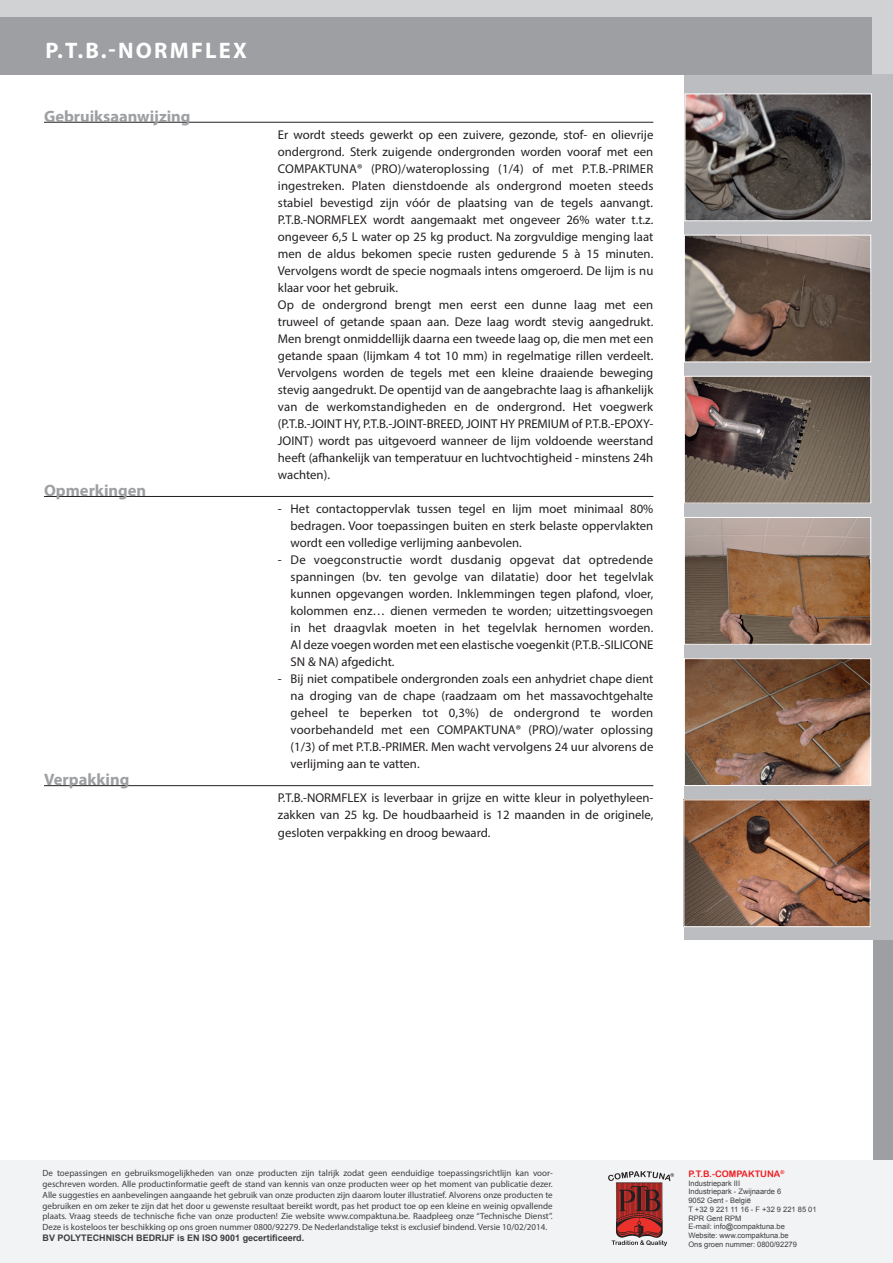
<style>
.page{position:relative;width:893px;height:1263px;background:#fff}
.page>*{position:absolute;margin:0;border:0;box-sizing:border-box;transform-origin:0 0}
.t1{font:700 22.5px "Myriad Pro";letter-spacing:.1em;color:#fff}
.t2{font:700 16.5px "Myriad Pro";color:#9d9fa2}
.t3{font:12.75px/17px "Myriad Pro";color:#231f20;text-align:justify}
.t4{font:9px/10.8px "Myriad Pro";color:#3e3e3f;text-align:justify}
.t5{font:700 9px "Arial";color:#3e3e3f}
.t6{font:9px "Arial Rounded MT Bold";color:#ee1d23}
.t7{font:7.5px/8.7px "Arial";color:#3e3e3f}
</style>
<div class="page">
<div style="left:873px;top:882px;width:20px;height:381px;background:#9d9fa2"></div>
<div style="left:0;top:0;width:893px;height:74px;background:#d1d2d4"></div>
<hr style="left:44px;top:122px;width:609px;height:1px;background:#231f20">
<hr style="left:44px;top:496px;width:609px;height:1px;background:#231f20">
<hr style="left:44px;top:785px;width:609px;height:1px;background:#231f20">
<div style="left:685px;top:74px;width:208px;height:866px;background:#bcbdc0"></div>
<img style="left:686px;top:237px;width:183px;height:123px">
<div style="left:684px;top:235px;width:187px;height:127px;border:1px solid #fff"></div>
<img style="left:686px;top:378px;width:183px;height:123px">
<div style="left:684px;top:376px;width:187px;height:127px;border:1px solid #fff"></div>
<img style="left:686px;top:519px;width:183px;height:124px">
<div style="left:684px;top:517px;width:187px;height:128px;border:1px solid #fff"></div>
<svg style="left:684px;top:93px;width:188px;height:128px;background:#5c5654"></svg>
<img style="left:686px;top:660px;width:183px;height:124px">
<div style="left:684px;top:658px;width:187px;height:128px;border:1px solid #fff"></div>
<img style="left:685px;top:801px;width:184px;height:124px">
<div style="left:683px;top:799px;width:188px;height:128px;border:1px solid #fff"></div>
<div style="left:0;top:17px;width:872px;height:57px;background:#9d9fa2"></div>
<div style="left:0;top:1161px;width:893px;height:102px;background:#f2f3f4"></div>
<svg style="left:608px;top:1171px;width:66px;height:75px"></svg>
<h1 class="t1" style="left:45px;top:35px;width:203px">P.T.B.-NORMFLEX</h1>
<p class="t2" style="left:44px;top:106px;width:148px">Gebruiksaanwijzing</p>
<p class="t2" style="left:44px;top:480px;width:104px">Opmerkingen</p>
<p class="t2" style="left:44px;top:769px;width:87px">Verpakking</p>
<p class="t3" style="left:278px;top:126px;width:377px;text-align:left">Er wordt steeds gewerkt op een zuivere, gezonde, stof- en olievrije ondergrond. Sterk zuigende ondergronden worden vooraf met een COMPAKTUNA® (PRO)/wateroplossing (1/4) of met P.T.B.-PRIMER ingestreken. Platen dienstdoende als ondergrond moeten steeds stabiel bevestigd zijn vóór de plaatsing van de tegels aanvangt.<br>P.T.B.-NORMFLEX wordt aangemaakt met ongeveer 26% water t.t.z. ongeveer 6,5 L water op 25 kg product. Na zorgvuldige menging laat men de aldus bekomen specie rusten gedurende 5 à 15 minuten.<br>Vervolgens wordt de specie nogmaals intens omgeroerd. De lijm is nu klaar voor het gebruik.<br>Op de ondergrond brengt men eerst een dunne laag met een truweel of getande spaan aan. Deze laag wordt stevig aangedrukt.<br>Men brengt onmiddellijk daarna een tweede laag op, die men met een getande spaan (lijmkam 4 tot 10 mm) in regelmatige rillen verdeelt.<br>Vervolgens worden de tegels met een kleine draaiende beweging stevig aangedrukt. De opentijd van de aangebrachte laag is afhankelijk van de werkomstandigheden en de ondergrond. Het voegwerk (P.T.B.-JOINT HY, P.T.B.-JOINT-BREED, JOINT HY PREMIUM of P.T.B.-EPOXY-JOINT) wordt pas uitgevoerd wanneer de lijm voldoende weerstand heeft (afhankelijk van temperatuur en luchtvochtigheid - minstens 24h wachten).</p>
<p class="t3" style="left:291px;top:500px;width:364px;text-indent:-13px">- Het contactoppervlak tussen tegel en lijm moet minimaal 80% bedragen. Voor toepassingen buiten en sterk belaste oppervlakten wordt een volledige verlijming aanbevolen.</p>
<p class="t3" style="left:291px;top:551px;width:364px;text-indent:-13px">- De voegconstructie wordt dusdanig opgevat dat optredende spanningen (bv. ten gevolge van dilatatie) door het tegelvlak kunnen opgevangen worden. Inklemmingen tegen plafond, vloer, kolommen enz… dienen vermeden te worden; uitzettingsvoegen in het draagvlak moeten in het tegelvlak hernomen worden.<br>Al deze voegen worden met een elastische voegenkit (P.T.B.-SILICONE SN &amp; NA) afgedicht.</p>
<p class="t3" style="left:291px;top:670px;width:364px;text-indent:-13px">- Bij niet compatibele ondergronden zoals een anhydriet chape dient na droging van de chape (raadzaam om het massavochtgehalte geheel te beperken tot 0,3%) de ondergrond te worden voorbehandeld met een COMPAKTUNA® (PRO)/water oplossing (1/3) of met P.T.B.-PRIMER. Men wacht vervolgens 24 uur alvorens de verlijming aan te vatten.</p>
<p class="t3" style="left:278px;top:789px;width:377px">P.T.B.-NORMFLEX is leverbaar in grijze en witte kleur in polyethyleen&shy;zakken van 25 kg. De houdbaarheid is 12 maanden in de originele, gesloten verpakking en droog bewaard.</p>
<p class="t4" style="left:43px;top:1167px;width:512px">De toepassingen en gebruiksmogelijkheden van onze producten zijn talrijk zodat geen eenduidige toepassingsrichtlijn kan voor&shy;geschreven worden. Alle productinformatie geeft de stand van kennis van onze producten weer op het moment van publicatie dezer.<br>Alle suggesties en aanbevelingen aangaande het gebruik van onze producten zijn daarom louter illustratief. Alvorens onze producten te gebruiken en om zeker te zijn dat het door u gewenste resultaat bereikt wordt, pas het product toe op een kleine en weinig opvallende plaats. Vraag steeds de technische fiche van onze producten! Zie website www.compaktuna.be. Raadpleeg onze “Technische Dienst”.<br>Deze is kosteloos ter beschikking op ons groen nummer 0800/92279. De Nederlandstalige tekst is exclusief bindend. Versie 10/02/2014.</p>
<p class="t5" style="left:43px;top:1232px;width:263px">BV POLYTECHNISCH BEDRIJF is EN ISO 9001 gecertificeerd.</p>
<p class="t6" style="left:688px;top:1168px;width:97px">P.T.B.-COMPAKTUNA<sup>®</sup></p>
<p class="t7" style="left:688px;top:1179px;width:130px">Industriepark III<br>Industriepark - Zwijnaarde 6<br>9052 Gent - België<br>T +32 9 221 11 16 - F +32 9 221 85 01<br>RPR Gent RPM<br>E-mail: info@compaktuna.be<br>Website: www.compaktuna.be<br>Ons groen nummer: 0800/92279</p>
</div>
